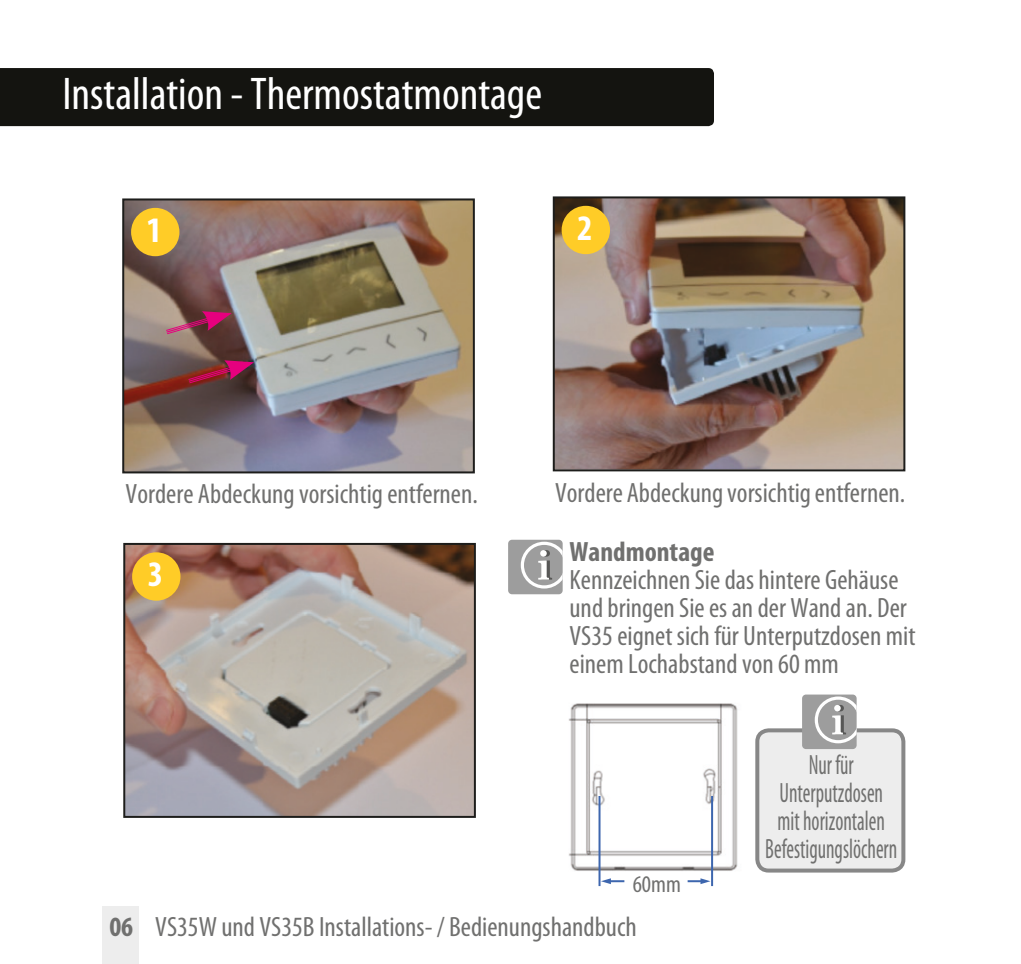
<style>
.page{position:relative;width:1021px;height:964px;background:#fff}
.page>*{position:absolute;margin:0;border:0;box-sizing:border-box;transform-origin:0 0}
.t1{font:condensed 46px "Myriad Pro";color:#fff}
.t2{font:700 condensed 36px "Myriad Pro";color:#fff}
.t3{font:condensed 28px/28px "Myriad Pro";color:#70706f}
.t4{font:condensed 28px/28px "Myriad Pro";color:#70706f;text-align:center;scale:.75 1}
.t5{font:700 condensed 28px "Myriad Pro";color:#70706f}
.t6{font:condensed 24px "Myriad Pro";color:#70706f}
.s1{font-weight:700}
</style>
<div class="page">
<div style="left:0;top:68px;width:714px;height:58px;background:#141410"></div>
<img style="left:125px;top:201px;width:347px;height:269px">
<div style="left:122px;top:198px;width:353px;height:275px;border:2px solid #1d1d1b"></div>
<div style="left:131px;top:208px;width:48px;height:48px;background:#ffcc27;border-radius:50%"></div>
<img style="left:126px;top:546px;width:347px;height:269px">
<div style="left:123px;top:543px;width:353px;height:275px;border:2px solid #1d1d1b"></div>
<div style="left:132px;top:552px;width:48px;height:49px;background:#ffcc27;border-radius:50%"></div>
<img style="left:555px;top:199px;width:347px;height:269px">
<div style="left:552px;top:196px;width:353px;height:275px;border:2px solid #1d1d1b"></div>
<div style="left:561px;top:206px;width:49px;height:48px;background:#ffcc27;border-radius:50%"></div>
<img style="left:569px;top:703px;width:169px;height:178px">
<div style="left:508px;top:540px;width:54px;height:54px;background:#9d9d9d;border-radius:4px"></div>
<svg style="left:520px;top:540px;width:42px;height:49px"></svg>
<hr style="left:598px;top:796px;width:2px;height:90px;background:#3d66ae">
<hr style="left:711px;top:796px;width:2px;height:90px;background:#3d66ae">
<svg style="left:601px;top:878px;width:23px;height:6px"></svg>
<svg style="left:687px;top:878px;width:23px;height:6px"></svg>
<div style="left:102px;top:907px;width:36px;height:57px;background:#ededed"></div>
<svg style="left:188px;top:360px;width:66px;height:23px;background:#832640"></svg>
<svg style="left:165px;top:311px;width:67px;height:23px;background:#93445c"></svg>
<div style="left:757px;top:730px;width:146px;height:140px;background:#ededed;border-radius:11px"></div>
<div style="left:755px;top:728px;width:150px;height:144px;border:4px solid #878787;border-radius:11px"></div>
<div style="left:802px;top:694px;width:54px;height:55px;background:#9d9d9d;border-radius:4px"></div>
<svg style="left:814px;top:695px;width:42px;height:49px"></svg>
<p class="t1" style="left:62px;top:66px;width:481px">Installation - Thermostatmontage</p>
<p class="t2" style="left:147px;top:207px;width:17px">1</p>
<p class="t2" style="left:577px;top:205px;width:17px">2</p>
<p class="t3" style="left:126px;top:479px;width:354px">Vordere Abdeckung vorsichtig entfernen.</p>
<p class="t2" style="left:148px;top:552px;width:17px">3</p>
<p class="t3" style="left:555px;top:478px;width:352px">Vordere Abdeckung vorsichtig entfernen.</p>
<p class="t5" style="left:569px;top:534px;width:146px">Wandmontage</p>
<p class="t3" style="left:569px;top:566px;width:347px">Kennzeichnen Sie das hintere Gehäuse und bringen Sie es an der Wand an. Der VS35 eignet sich für Unterputzdosen mit einem Lochabstand von 60 mm</p>
<p class="t6" style="left:632px;top:869px;width:50px">60mm</p>
<p class="t4" style="left:779px;top:750px;width:140px">Nur für<br>Unterputzdosen</p>
<p class="t4" style="left:777px;top:806px;width:145px">mit horizontalen</p>
<p class="t4" style="left:765px;top:834px;width:177px">Befestigungslöchern</p>
<p class="t3" style="left:109px;top:912px;width:529px"><span class="s1">06</span> VS35W und VS35B Installations- / Bedienungshandbuch</p>
</div>
